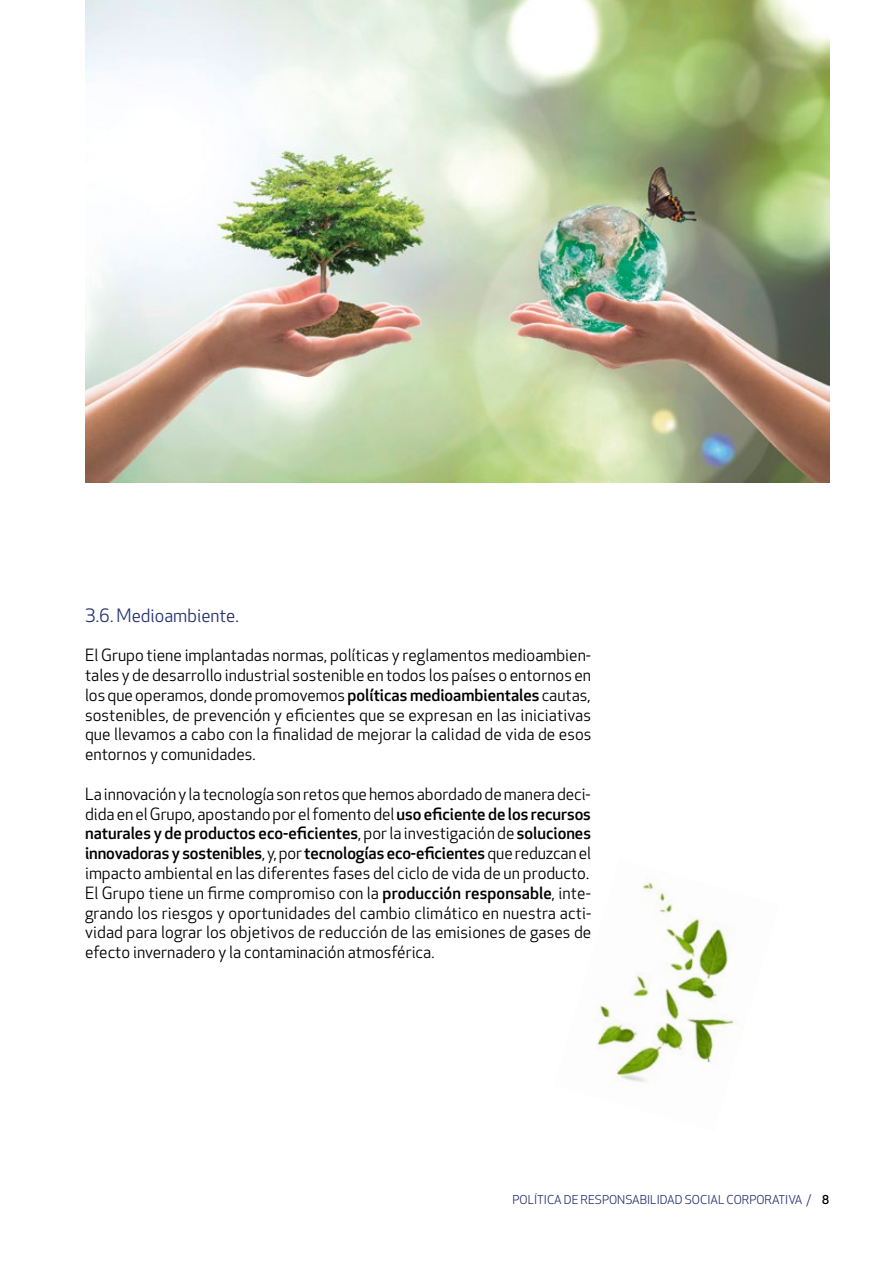
<style>
.page{position:relative;width:893px;height:1263px;background:#fff}
.page>*{position:absolute;margin:0;border:0;box-sizing:border-box;transform-origin:0 0}
.t1{font:18px "Apex New";color:#283371}
.t2{font:16.5px/19.8px "Apex New";color:#000;text-align:justify}
.t3{font:12px "Apex New";color:#283371}
.s1{font-weight:500}
.s2{font-weight:500;color:#000}
</style>
<div class="page">
<img style="left:85px;top:0;width:744px;height:482px">
<img style="left:597px;top:881px;width:138px;height:201px">
<p class="t1" style="left:85px;top:604px;width:155px">3.6. Medioambiente.</p>
<p class="t2" style="left:85px;top:645px;width:508px">El Grupo tiene implantadas normas, políticas y reglamentos medioambien&shy;tales y de desarrollo industrial sostenible en todos los países o entornos en los que operamos, donde promovemos <span class="s1">políticas medioambientales</span> cautas, sostenibles, de prevención y eficientes que se expresan en las iniciativas que llevamos a cabo con la finalidad de mejorar la calidad de vida de esos entornos y comunidades.</p>
<p class="t2" style="left:85px;top:784px;width:508px;text-align:left">La innovación y la tecnología son retos que hemos abordado de manera deci&shy;dida en el Grupo, apostando por el fomento del <span class="s1">uso eficiente de los recursos naturales y de productos eco-eficientes</span>, por la investigación de <span class="s1">soluciones innovadoras y sostenibles</span>, y, por <span class="s1">tecnologías eco-eficientes</span> que reduzcan el impacto ambiental en las diferentes fases del ciclo de vida de un producto.<br>El Grupo tiene un firme compromiso con la <span class="s1">producción responsable</span>, inte&shy;grando los riesgos y oportunidades del cambio climático en nuestra acti&shy;vidad para lograr los objetivos de reducción de las emisiones de gases de efecto invernadero y la contaminación atmosférica.</p>
<p class="t3" style="left:512px;top:1192px;width:318px">POLÍTICA DE RESPONSABILIDAD SOCIAL CORPORATIVA / <span class="s2">8</span></p>
</div>
